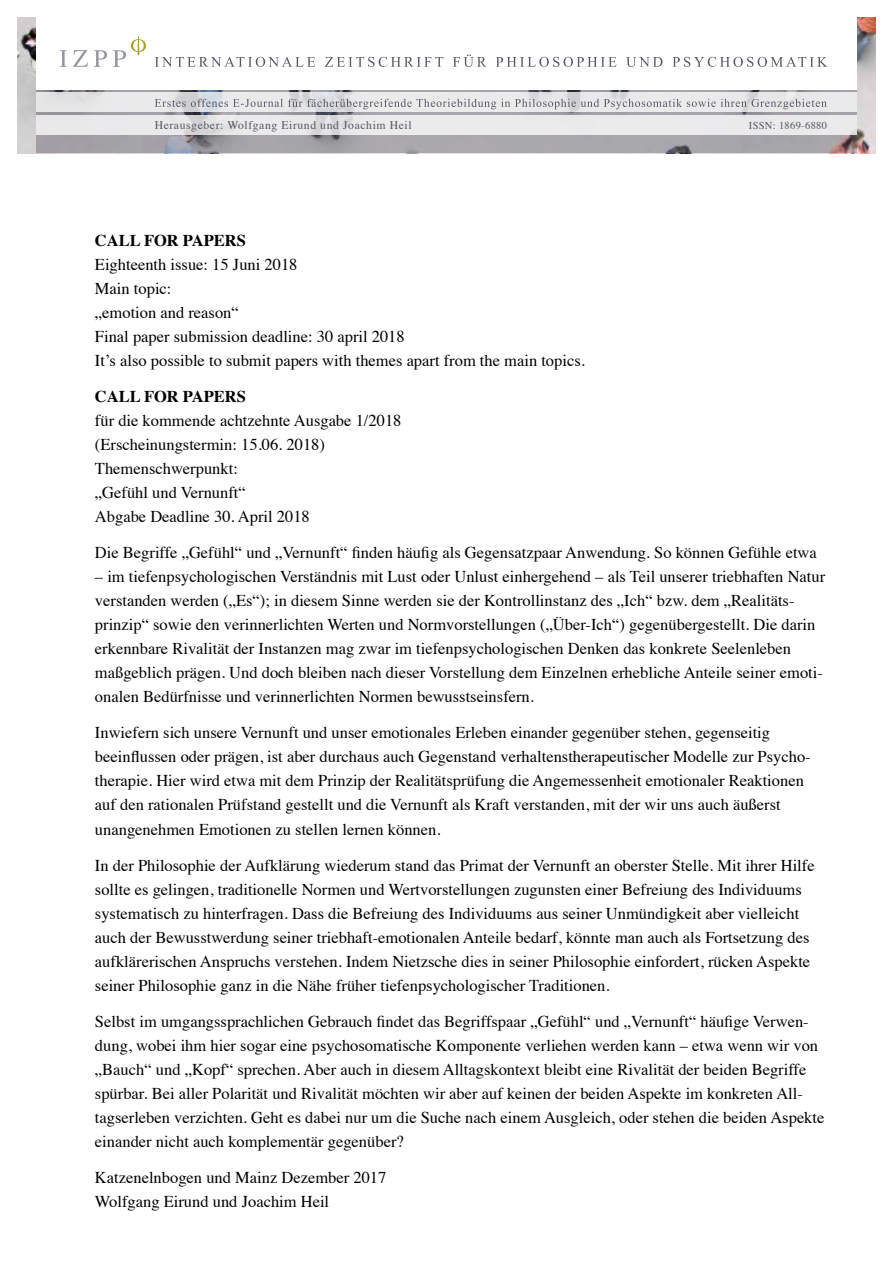
<style>
.page{position:relative;width:893px;height:1263px;background:#fff}
.page>*{position:absolute;margin:0;border:0;box-sizing:border-box;transform-origin:0 0}
.t1{font:16.5px/24px "Times";color:#000}
.t2{font:700 16.5px "Times";color:#000}
.t3{font:11.7px "Times";letter-spacing:.05em;color:#595562}
.t4{font:10.5px "Times";letter-spacing:.03em;color:#595562}
</style>
<div class="page">
<img style="left:17px;top:17px;width:859px;height:136px">
<svg style="left:36px;top:90px;width:821px;height:63px;fill:#a6a5aa"></svg>
<div style="left:36px;top:115px;width:821px;height:19px;background:#eaeaeb"></div>
<svg style="left:36px;top:93px;width:821px;height:19px;fill:#eae9eb"></svg>
<div style="left:36px;top:13px;width:821px;height:77px;background:#fff"></div>
<svg style="left:155px;top:55px;width:673px;height:12px"></svg>
<svg style="left:155px;top:99px;width:672px;height:10px"></svg>
<svg style="left:60px;top:50px;width:7px;height:17px"></svg>
<svg style="left:73px;top:50px;width:15px;height:17px"></svg>
<svg style="left:94px;top:50px;width:13px;height:17px"></svg>
<svg style="left:113px;top:36px;width:33px;height:31px"></svg>
<p class="t3" style="left:155px;top:114px;width:258px">Herausgeber: Wolfgang Eirund und Joachim Heil</p>
<p class="t4" style="left:749px;top:115px;width:80px">ISSN: 1869-6880</p>
<p class="t2" style="left:95px;top:225px;width:152px">CALL FOR PAPERS</p>
<p class="t1" style="left:95px;top:251px;width:491px">Eighteenth issue: 15 Juni 2018<br>Main topic:<br>„emotion and reason“<br>Final paper submission deadline: 30 april 2018<br>It’s also possible to submit papers with themes apart from the main topics.</p>
<p class="t2" style="left:95px;top:381px;width:152px">CALL FOR PAPERS</p>
<p class="t1" style="left:95px;top:407px;width:308px">für die kommende achtzehnte Ausgabe 1/2018 (Erscheinungstermin: 15.06. 2018)<br>Themenschwerpunkt:<br>„Gefühl und Vernunft“<br>Abgabe Deadline 30. April 2018</p>
<p class="t1" style="left:95px;top:539px;width:723px">Die Begriffe „Gefühl“ und „Vernunft“ finden häufig als Gegensatzpaar Anwendung. So können Gefühle etwa</p>
<p class="t1" style="left:95px;top:563px;width:732px">– im tiefenpsychologischen Verständnis mit Lust oder Unlust einhergehend – als Teil unserer triebhaften Natur verstanden werden („Es“); in diesem Sinne werden sie der Kontrollinstanz des „Ich“ bzw. dem „Realitäts&shy;prinzip“ sowie den verinnerlichten Werten und Normvorstellungen („Über-Ich“) gegenübergestellt. Die darin erkennbare Rivalität der Instanzen mag zwar im tiefenpsychologischen Denken das konkrete Seelenleben maßgeblich prägen. Und doch bleiben nach dieser Vorstellung dem Einzelnen erhebliche Anteile seiner emoti&shy;onalen Bedürfnisse und verinnerlichten Normen bewusstseinsfern.</p>
<p class="t1" style="left:95px;top:719px;width:717px">Inwiefern sich unsere Vernunft und unser emotionales Erleben einander gegenüber stehen, gegenseitig beeinflussen oder prägen, ist aber durchaus auch Gegenstand verhaltenstherapeutischer Modelle zur Psycho&shy;therapie. Hier wird etwa mit dem Prinzip der Realitätsprüfung die Angemessenheit emotionaler Reaktionen auf den rationalen Prüfstand gestellt und die Vernunft als Kraft verstanden, mit der wir uns auch äußerst unangenehmen Emotionen zu stellen lernen können.</p>
<p class="t1" style="left:95px;top:851px;width:721px">In der Philosophie der Aufklärung wiederum stand das Primat der Vernunft an oberster Stelle. Mit ihrer Hilfe sollte es gelingen, traditionelle Normen und Wertvorstellungen zugunsten einer Befreiung des Individuums systematisch zu hinterfragen. Dass die Befreiung des Individuums aus seiner Unmündigkeit aber vielleicht auch der Bewusstwerdung seiner triebhaft-emotionalen Anteile bedarf, könnte man auch als Fortsetzung des aufklärerischen Anspruchs verstehen. Indem Nietzsche dies in seiner Philosophie einfordert, rücken Aspekte seiner Philosophie ganz in die Nähe früher tiefenpsychologischer Traditionen.</p>
<p class="t1" style="left:95px;top:1007px;width:731px">Selbst im umgangssprachlichen Gebrauch findet das Begriffspaar „Gefühl“ und „Vernunft“ häufige Verwen&shy;dung, wobei ihm hier sogar eine psychosomatische Komponente verliehen werden kann – etwa wenn wir von „Bauch“ und „Kopf“ sprechen. Aber auch in diesem Alltagskontext bleibt eine Rivalität der beiden Begriffe spürbar. Bei aller Polarität und Rivalität möchten wir aber auf keinen der beiden Aspekte im konkreten All&shy;tagserleben verzichten. Geht es dabei nur um die Suche nach einem Ausgleich, oder stehen die beiden Aspekte einander nicht auch komplementär gegenüber?</p>
<p class="t1" style="left:95px;top:1164px;width:293px">Katzenelnbogen und Mainz Dezember 2017<br>Wolfgang Eirund und Joachim Heil</p>
</div>
